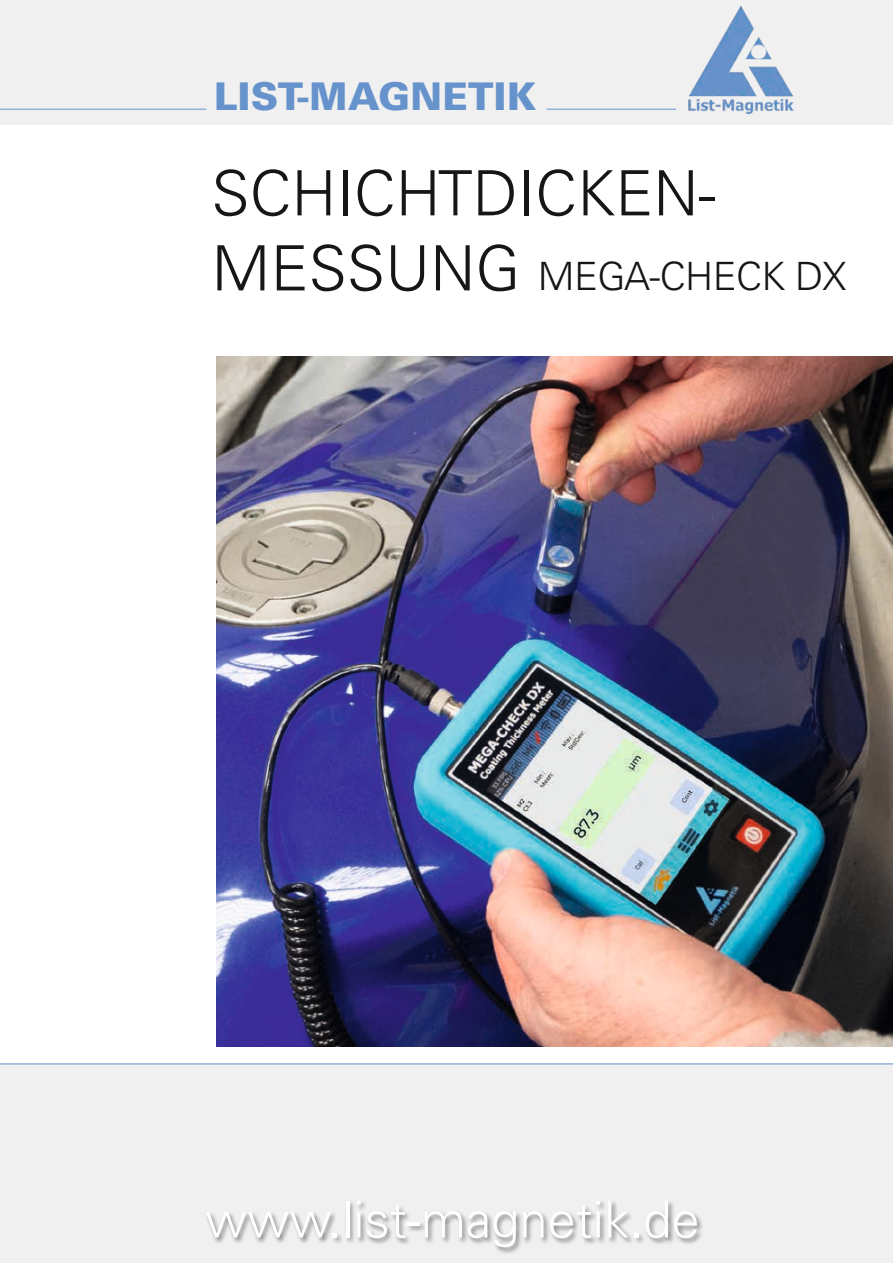
<style>
.page{position:relative;width:893px;height:1263px;background:#fff}
.page>*{position:absolute;margin:0;border:0;box-sizing:border-box;transform-origin:0 0}
.t1{font:300 62.55px "Univers LT Std";color:#151616}
.t2{font:300 50.7px "Univers LT Std";color:#fff}
.t3{font:300 39px "Univers LT Std";letter-spacing:-.015em;color:#151616}
.t4{font:900 38.25px "Univers LT Std";letter-spacing:.005em;color:#6793cc}
.s1{font-size:62.55px}
</style>
<div class="page">
<div style="left:0;top:0;width:893px;height:124px;background:#f0f0f0"></div>
<div style="left:0;top:1063px;width:893px;height:200px;background:#f0f0f0"></div>
<hr style="left:0;top:1063px;width:893px;height:1px;background:#6793cc">
<div style="left:205px;top:1199px;width:499px;height:55px;background:#151616;opacity:.5"></div>
<img style="left:217px;top:356px;width:676px;height:690px">
<hr style="left:546px;top:109px;width:130px;height:1px;background:#6793cc">
<hr style="left:0;top:109px;width:206px;height:1px;background:#6793cc">
<img style="left:688px;top:6px;width:107px;height:108px">
<p class="t4" style="left:214px;top:72px;width:324px">LIST-MAGNETIK</p>
<p class="t1" style="left:211px;top:155px;width:506px">SCHICHTDICKEN-</p>
<p class="t3" style="left:211px;top:253px;width:636px"><span class="s1">MESSUNG</span> MEGA-CHECK DX</p>
<p class="t2" style="left:205px;top:1189px;width:496px">www.list-magnetik.de</p>
</div>
